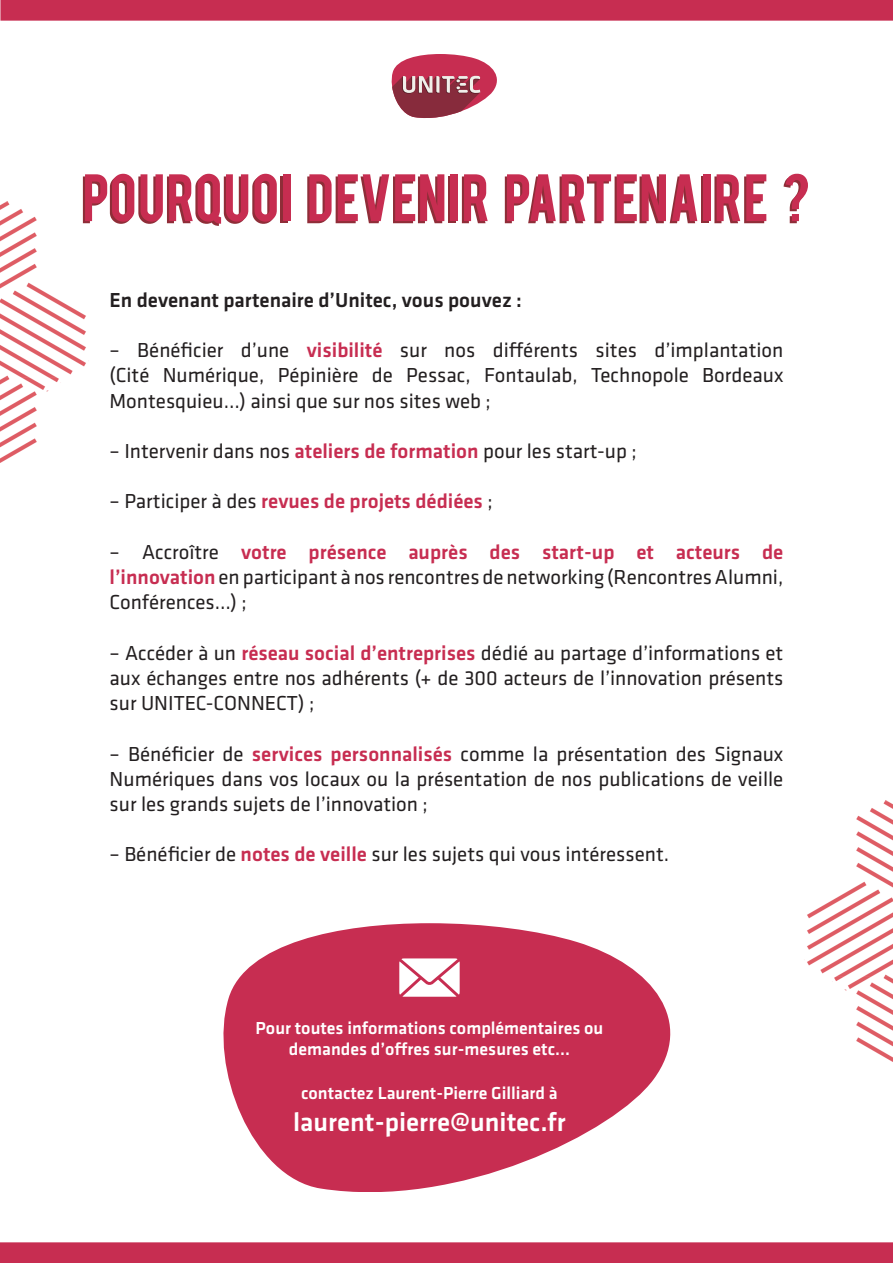
<style>
.page{position:relative;width:893px;height:1263px;background:#fff}
.page>*{position:absolute;margin:0;border:0;box-sizing:border-box;transform-origin:0 0}
.t1{font:52.5px "Bebas";letter-spacing:.02em;color:#c72d51}
.t2{font:500 27px "Klavika";color:#fff}
.t3{font:21px/25.2px "Klavika";color:#231f20;text-align:justify}
.t4{font:500 21px "Klavika";color:#231f20}
.t5{font:500 21px "Klavika";color:#c72d51}
.t6{font:500 18px/21.6px "Klavika";color:#fff;text-align:center}
.s1{font-weight:500;color:#c72d51}
.s2{font-weight:400;color:#231f20}
</style>
<div class="page">
<img style="left:0;top:201px;width:89px;height:262px">
<img style="left:804px;top:800px;width:88px;height:262px">
<div style="left:0;top:1243px;width:893px;height:19px;background:#c72d51"></div>
<div style="left:0;top:1242px;width:893px;height:21px;border:2px solid #c72d51"></div>
<svg style="left:391px;top:54px;width:106px;height:64px"></svg>
<svg style="left:223px;top:923px;width:447px;height:268px;fill:#c72d51"></svg>
<svg style="left:399px;top:958px;width:61px;height:39px"></svg>
<div style="left:0;top:0;width:893px;height:21px;background:#c72d51"></div>
<h1 class="t1" style="left:83px;top:160px;width:729px">POURQUOI DEVENIR PARTENAIRE ?</h1>
<p class="t4" style="left:110px;top:286px;width:414px">En devenant partenaire d’Unitec, vous pouvez :</p>
<p class="t3" style="left:110px;top:337px;width:675px">– Bénéficier d’une <span class="s1">visibilité</span> sur nos différents sites d’implantation (Cité Numérique, Pépinière de Pessac, Fontaulab, Technopole Bordeaux Montesquieu…) ainsi que sur nos sites web ;</p>
<p class="t3" style="left:110px;top:438px;width:529px">– Intervenir dans nos <span class="s1">ateliers de formation</span> pour les start-up ;</p>
<p class="t5" style="left:110px;top:487px;width:385px"><span class="s2">– Participer à des</span> revues de projets dédiées <span class="s2">;</span></p>
<p class="t3" style="left:110px;top:539px;width:675px">– Accroître <span class="s1">votre présence auprès des start-up et acteurs de l’innovation</span> en participant à nos rencontres de networking (Rencontres Alumni, Conférences…) ;</p>
<p class="t3" style="left:110px;top:639px;width:675px">– Accéder à un <span class="s1">réseau social d’entreprises</span> dédié au partage d’informations et aux échanges entre nos adhérents (+ de 300 acteurs de l’innovation présents sur UNITEC-CONNECT) ;</p>
<p class="t3" style="left:110px;top:740px;width:675px">– Bénéficier de <span class="s1">services personnalisés</span> comme la présentation des Signaux Numériques dans vos locaux ou la présentation de nos publications de veille sur les grands sujets de l’innovation ;</p>
<p class="t3" style="left:110px;top:841px;width:561px">– Bénéficier de <span class="s1">notes de veille</span> sur les sujets qui vous intéressent.</p>
<p class="t6" style="left:256px;top:1016px;width:349px">Pour toutes informations complémentaires ou demandes d’offres sur-mesures etc...</p>
<p class="t6" style="left:301px;top:1081px;width:258px">contactez Laurent-Pierre Gilliard à</p>
<p class="t2" style="left:293px;top:1104px;width:274px">laurent-pierre@unitec.fr</p>
</div>
